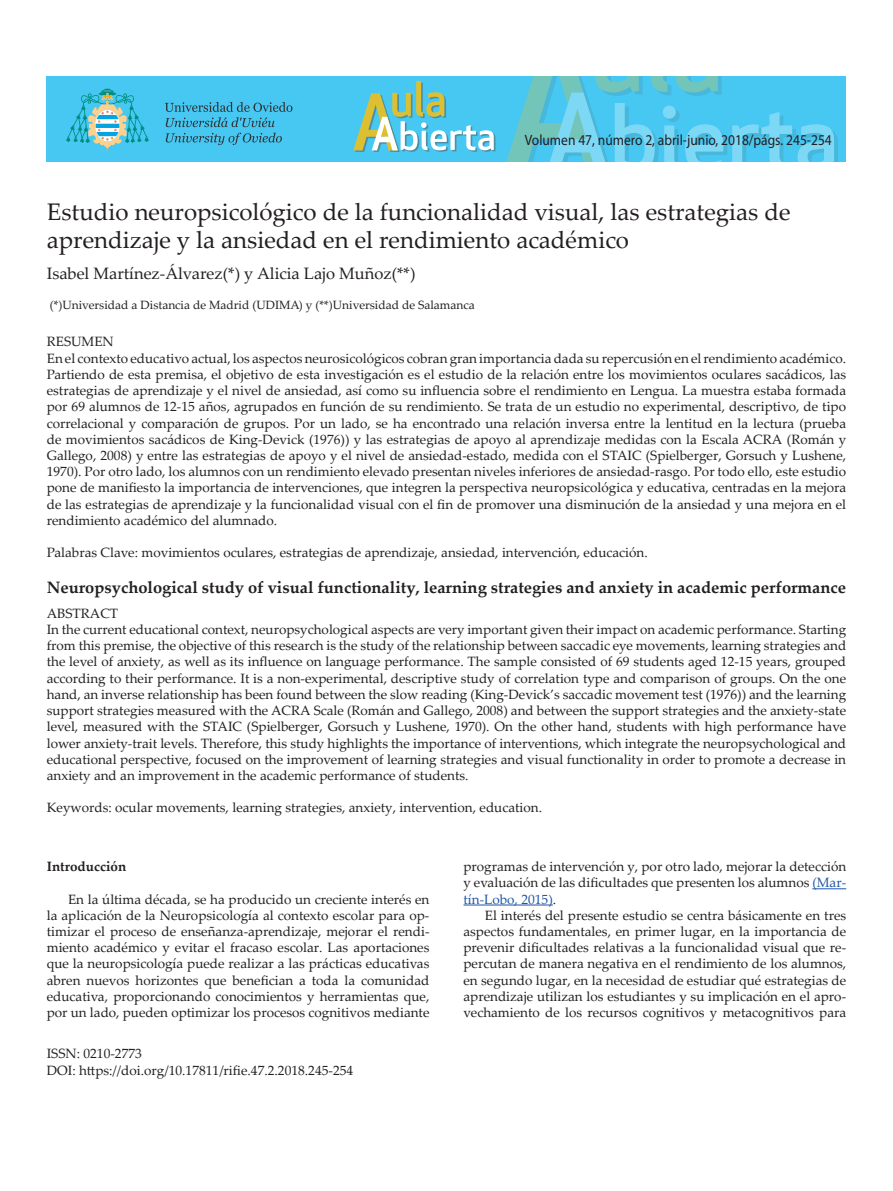
<style>
.page{position:relative;width:893px;height:1191px;background:#fff}
.page>*{position:absolute;margin:0;border:0;box-sizing:border-box;transform-origin:0 0}
.t1{font:24px/28.8px "Palatino Linotype";color:#231f20}
.t2{font:700 16.5px "Palatino Linotype";color:#231f20}
.t3{font:16.5px "Palatino Linotype";color:#231f20}
.t4{font:15px "Myriad Pro";color:#231f20;scale:.9 1}
.t5{font:13.5px/16.2px "Palatino Linotype";color:#231f20;text-align:justify}
.t6{font:700 13.5px "Palatino Linotype";color:#231f20}
.t7{font:12px "Palatino Linotype";color:#231f20}
.s1{color:#1e56a6}
</style>
<div class="page">
<hr style="left:812px;top:888px;width:34px;height:1px;background:#1e56a6">
<hr style="left:463px;top:904px;width:90px;height:1px;background:#1e56a6">
<div style="left:46px;top:76px;width:800px;height:85px;background:#46c8f3"></div>
<svg style="left:507px;top:76px;width:331px;height:85px"></svg>
<svg style="left:165px;top:102px;width:127px;height:25px"></svg>
<svg style="left:166px;top:133px;width:116px;height:12px"></svg>
<svg style="left:66px;top:89px;width:83px;height:63px"></svg>
<svg style="left:353px;top:81px;width:142px;height:71px"></svg>
<p class="t4" style="left:525px;top:131px;width:343px">Volumen 47, número 2, abril-junio, 2018/págs. 245-254</p>
<h1 class="t1" style="left:47px;top:196px;width:745px">Estudio neuropsicológico de la funcionalidad visual, las estrategias de aprendizaje y la ansiedad en el rendimiento académico</h1>
<p class="t3" style="left:47px;top:261px;width:370px">Isabel Martínez-Álvarez(*) y Alicia Lajo Muñoz(**)</p>
<p class="t7" style="left:50px;top:296px;width:427px">(*)Universidad a Distancia de Madrid (UDIMA) y (**)Universidad de Salamanca</p>
<p class="t5" style="left:47px;top:333px;width:801px;text-align:left">RESUMEN<br>En el contexto educativo actual, los aspectos neurosicológicos cobran gran importancia dada su repercusión en el rendimiento académico.<br>Partiendo de esta premisa, el objetivo de esta investigación es el estudio de la relación entre los movimientos oculares sacádicos, las estrategias de aprendizaje y el nivel de ansiedad, así como su influencia sobre el rendimiento en Lengua. La muestra estaba formada por 69 alumnos de 12-15 años, agrupados en función de su rendimiento. Se trata de un estudio no experimental, descriptivo, de tipo correlacional y comparación de grupos. Por un lado, se ha encontrado una relación inversa entre la lentitud en la lectura (prueba de movimientos sacádicos de King-Devick (1976)) y las estrategias de apoyo al aprendizaje medidas con la Escala ACRA (Román y Gallego, 2008) y entre las estrategias de apoyo y el nivel de ansiedad-estado, medida con el STAIC (Spielberger, Gorsuch y Lushene, 1970). Por otro lado, los alumnos con un rendimiento elevado presentan niveles inferiores de ansiedad-rasgo. Por todo ello, este estudio pone de manifiesto la importancia de intervenciones, que integren la perspectiva neuropsicológica y educativa, centradas en la mejora de las estrategias de aprendizaje y la funcionalidad visual con el fin de promover una disminución de la ansiedad y una mejora en el rendimiento académico del alumnado.</p>
<p class="t5" style="left:47px;top:544px;width:602px">Palabras Clave: movimientos oculares, estrategias de aprendizaje, ansiedad, intervención, educación.</p>
<p class="t2" style="left:47px;top:576px;width:801px">Neuropsychological study of visual functionality, learning strategies and anxiety in academic performance</p>
<p class="t5" style="left:47px;top:604px;width:801px;text-align:left">ABSTRACT<br>In the current educational context, neuropsychological aspects are very important given their impact on academic performance. Starting from this premise, the objective of this research is the study of the relationship between saccadic eye movements, learning strategies and the level of anxiety, as well as its influence on language performance. The sample consisted of 69 students aged 12-15 years, grouped according to their performance. It is a non-experimental, descriptive study of correlation type and comparison of groups. On the one hand, an inverse relationship has been found between the slow reading (King-Devick’s saccadic movement test (1976)) and the learning support strategies measured with the ACRA Scale (Román and Gallego, 2008) and between the support strategies and the anxiety-state level, measured with the STAIC (Spielberger, Gorsuch y Lushene, 1970). On the other hand, students with high performance have lower anxiety-trait levels. Therefore, this study highlights the importance of interventions, which integrate the neuropsychological and educational perspective, focused on the improvement of learning strategies and visual functionality in order to promote a decrease in anxiety and an improvement in the academic performance of students.</p>
<p class="t5" style="left:47px;top:799px;width:497px">Keywords: ocular movements, learning strategies, anxiety, intervention, education.</p>
<p class="t6" style="left:47px;top:857px;width:81px">Introducción</p>
<p class="t5" style="left:47px;top:890px;width:384px;text-indent:21px">En la última década, se ha producido un creciente interés en la aplicación de la Neuropsicología al contexto escolar para op&shy;timizar el proceso de enseñanza-aprendizaje, mejorar el rendi&shy;miento académico y evitar el fracaso escolar. Las aportaciones que la neuropsicología puede realizar a las prácticas educativas abren nuevos horizontes que benefician a toda la comunidad educativa, proporcionando conocimientos y herramientas que, por un lado, pueden optimizar los procesos cognitivos mediante</p>
<p class="t5" style="left:47px;top:1045px;width:308px">ISSN: 0210-2773<br>DOI: https://doi.org/10.17811/rifie.47.2.2018.245-254</p>
<p class="t5" style="left:463px;top:858px;width:384px">programas de intervención y, por otro lado, mejorar la detección y evaluación de las dificultades que presenten los alumnos <span class="s1">(Mar&shy;tín-Lobo, 2015)</span>.</p>
<p class="t5" style="left:463px;top:906px;width:384px;text-indent:21px">El interés del presente estudio se centra básicamente en tres aspectos fundamentales, en primer lugar, en la importancia de prevenir dificultades relativas a la funcionalidad visual que re&shy;percutan de manera negativa en el rendimiento de los alumnos, en segundo lugar, en la necesidad de estudiar qué estrategias de aprendizaje utilizan los estudiantes y su implicación en el apro&shy;vechamiento de los recursos cognitivos y metacognitivos para</p>
</div>
